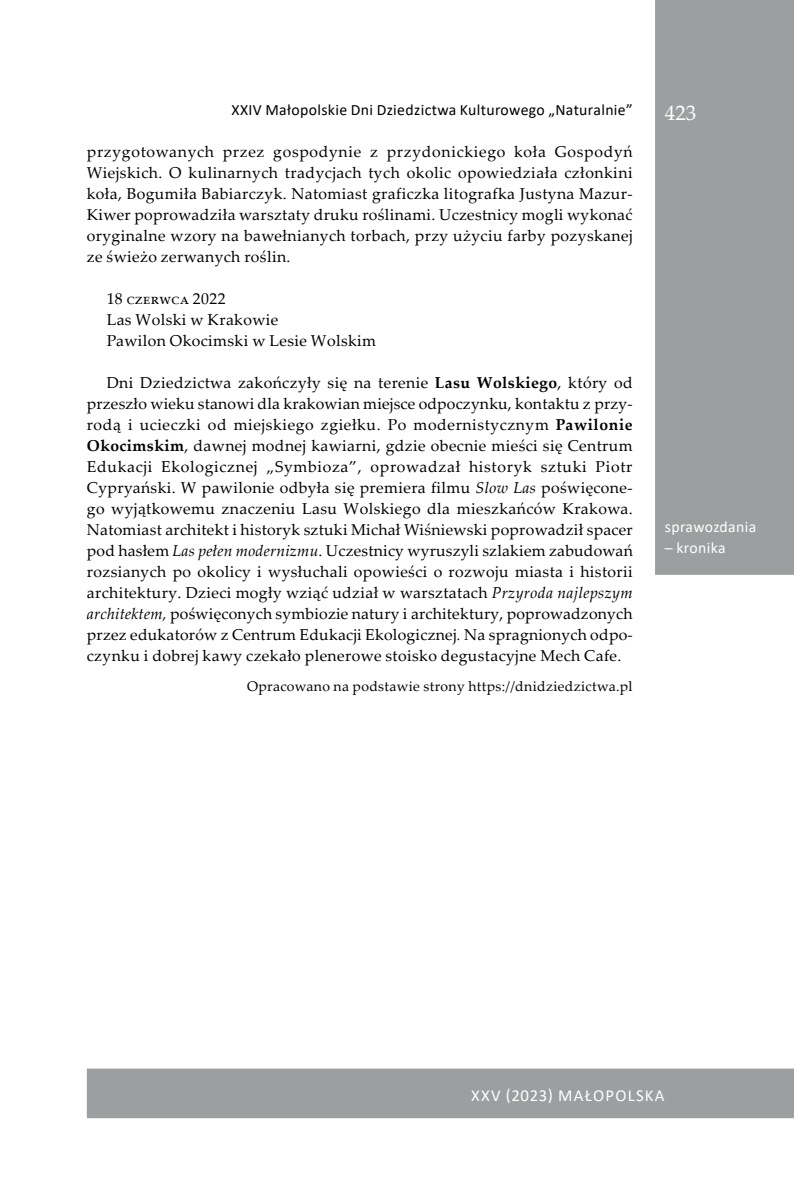
<style>
.page{position:relative;width:794px;height:1191px;background:#fff}
.page>*{position:absolute;margin:0;border:0;box-sizing:border-box;transform-origin:0 0}
.t1{font:21px "Palatino Linotype";color:#fff}
.t2{font:16.8px "Calibri";letter-spacing:.075em;color:#fff}
.t3{font:15.75px/21px "Palatino Linotype";letter-spacing:.025em;color:#000;text-align:justify}
.t4{font:15.75px "Calibri";letter-spacing:.025em;color:#000}
.t5{font:15.75px "Calibri";letter-spacing:.025em;color:#fff}
.t6{font:14px "Palatino Linotype";letter-spacing:.025em;color:#000}
.s1{font-weight:700}
.s2{font-style:italic}
</style>
<div class="page">
<div style="left:655px;top:0;width:139px;height:575px;background:#9c9e9f"></div>
<div style="left:87px;top:1068px;width:707px;height:50px;background:#9c9e9f"></div>
<p class="t4" style="left:231px;top:99px;width:403px">XXIV Małopolskie Dni Dziedzictwa Kulturowego „Naturalnie”</p>
<p class="t3" style="left:87px;top:141px;width:547px">przygotowanych przez gospodynie z przydonickiego koła Gospodyń Wiejskich. O kulinarnych tradycjach tych okolic opowiedziała członkini koła, Bogumiła Babiarczyk. Natomiast graficzka litografka Justyna Mazur-Kiwer poprowadziła warsztaty druku roślinami. Uczestnicy mogli wykonać oryginalne wzory na bawełnianych torbach, przy użyciu farby pozyskanej ze świeżo zerwanych roślin.</p>
<p class="t3" style="left:107px;top:288px;width:271px;text-align:left">18 czerwca 2022<br>Las Wolski w Krakowie<br>Pawilon Okocimski w Lesie Wolskim</p>
<p class="t3" style="left:87px;top:372px;width:547px;text-indent:20px">Dni Dziedzictwa zakończyły się na terenie <span class="s1">Lasu Wolskiego</span>, który od przeszło wieku stanowi dla krakowian miejsce odpoczynku, kontaktu z przy&shy;rodą i ucieczki od miejskiego zgiełku. Po modernistycznym <span class="s1">Pawilonie Okocimskim</span>, dawnej modnej kawiarni, gdzie obecnie mieści się Centrum Edukacji Ekologicznej „Symbioza”, oprowadzał historyk sztuki Piotr Cypryański. W pawilonie odbyła się premiera filmu <span class="s2">Slow Las</span> poświęcone&shy;go wyjątkowemu znaczeniu Lasu Wolskiego dla mieszkańców Krakowa.<br>Natomiast architekt i historyk sztuki Michał Wiśniewski poprowadził spacer pod hasłem <span class="s2">Las pełen modernizmu</span>. Uczestnicy wyruszyli szlakiem zabudowań rozsianych po okolicy i wysłuchali opowieści o rozwoju miasta i historii architektury. Dzieci mogły wziąć udział w warsztatach <span class="s2">Przyroda najlepszym architektem,</span> poświęconych symbiozie natury i architektury, poprowadzonych przez edukatorów z Centrum Edukacji Ekologicznej<span class="s2">.</span> Na spragnionych odpo&shy;czynku i dobrej kawy czekało plenerowe stoisko degustacyjne Mech Cafe.</p>
<p class="t6" style="left:247px;top:676px;width:387px">Opracowano na podstawie strony https://dnidziedzictwa.pl</p>
<h1 class="t1" style="left:665px;top:97px;width:33px">423</h1>
<p class="t5" style="left:665px;top:516px;width:93px">sprawozdania</p>
<p class="t5" style="left:665px;top:537px;width:62px">– kronika</p>
<p class="t2" style="left:471px;top:1083px;width:195px">XXV (2023) maŁopolska</p>
</div>
